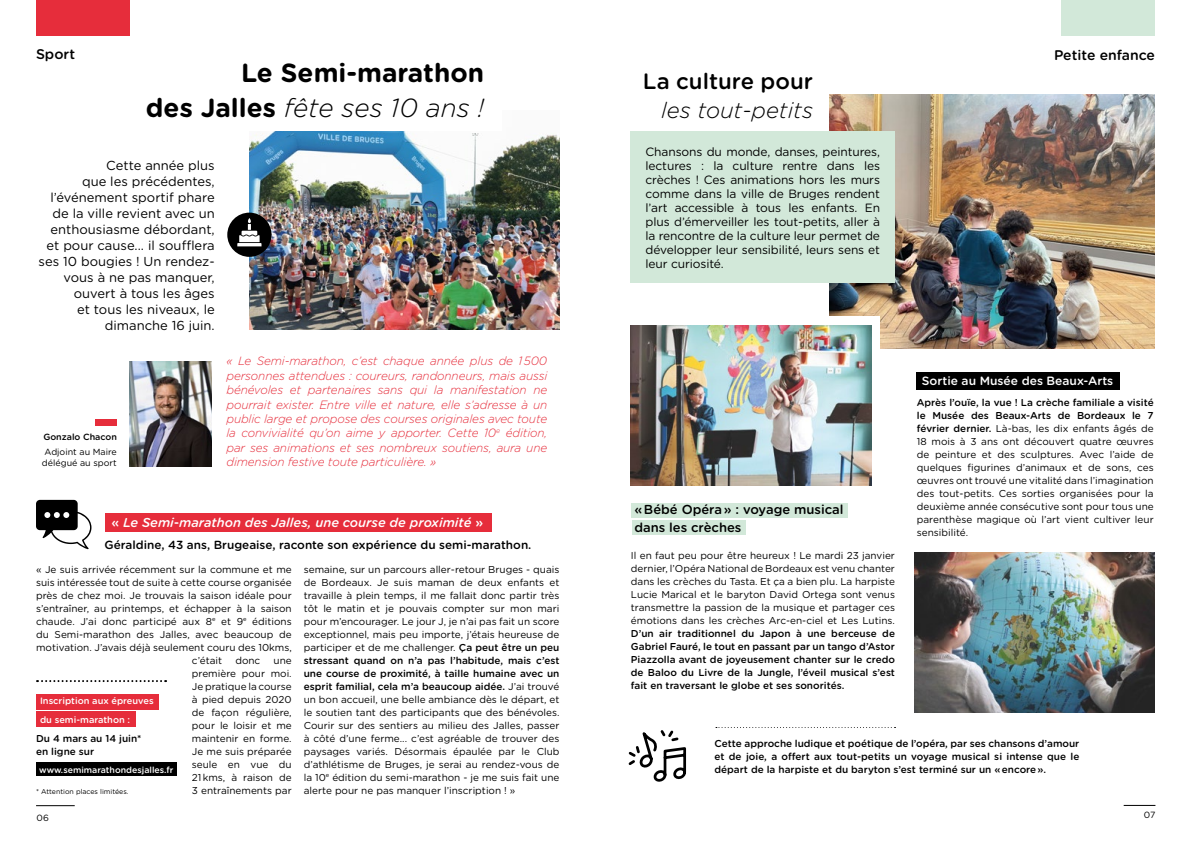
<style>
.page{position:relative;width:1191px;height:842px;background:#fff}
.page>*{position:absolute;margin:0;border:0;box-sizing:border-box;transform-origin:0 0}
.t1{font:700 26.2px/35.5px "Gotham Rounded";color:#000;text-align:right}
.t2{font:italic 300 22.2px "Gotham Rounded";color:#000}
.t3{font:500 22.2px "Gotham Rounded";color:#000}
.t4{font:500 14px "Gotham Rounded";color:#000}
.t5{font:13px/16px "Gotham Rounded";color:#000;text-align:right}
.t6{font:500 13px/18.4px "Gotham Rounded";color:#000}
.t7{font:italic 500 12.9px "Gotham Rounded";color:#fff}
.t8{font:italic 300 12px/14.4px "Gotham Rounded";letter-spacing:-.01em;color:#e62d3b;text-align:justify}
.t9{font:12px/14px "Gotham Rounded";letter-spacing:-.01em;color:#000;text-align:justify}
.t10{font:500 12px "Gotham Rounded";color:#fff}
.t11{font:500 11.8px "Gotham Rounded";color:#000}
.t12{font:10px/13px "Gotham Rounded";color:#000;text-align:justify}
.t13{font:500 10px/13px "Gotham Rounded";color:#000;text-align:justify}
.t14{font:500 9.3px/19px "Gotham Rounded";color:#fff}
.t15{font:9px "Gotham Rounded";color:#000}
.t16{font:8.9px/11px "Gotham Rounded";color:#000}
.t17{font:500 8.9px "Gotham Rounded";color:#000}
.t18{font:500 8.8px "Gotham Rounded";color:#fff}
.t19{font:7px "Gotham Rounded";color:#000}
.s1{font-weight:300;font-style:italic}
.s2{font-style:normal}
.s3{font-weight:500}
</style>
<div class="page">
<img style="left:249px;top:131px;width:310px;height:199px">
<div style="left:36px;top:0;width:94px;height:36px;background:#e62d3b"></div>
<hr style="left:36px;top:805px;width:39px;height:1px;background:#000">
<img style="left:130px;top:361px;width:81px;height:105px">
<div style="left:95px;top:419px;width:22px;height:6px;background:#e62d3b"></div>
<div style="left:105px;top:513px;width:386px;height:19px;background:#e62d3b"></div>
<svg style="left:36px;top:500px;width:55px;height:49px"></svg>
<div style="left:227px;top:213px;width:44px;height:44px;background:#000;border-radius:50%"></div>
<svg style="left:237px;top:218px;width:24px;height:28px"></svg>
<svg style="left:37px;top:680px;width:129px;height:2px"></svg>
<div style="left:36px;top:694px;width:122px;height:15px;background:#e62d3b"></div>
<div style="left:36px;top:711px;width:99px;height:16px;background:#e62d3b"></div>
<div style="left:36px;top:762px;width:141px;height:14px;background:#000"></div>
<div style="left:632px;top:520px;width:113px;height:15px;background:#d2e8d9"></div>
<div style="left:631px;top:503px;width:217px;height:15px;background:#d2e8d9"></div>
<hr style="left:1123px;top:805px;width:32px;height:1px;background:#000">
<div style="left:1061px;top:0;width:94px;height:36px;background:#d2e8d9"></div>
<img style="left:829px;top:95px;width:326px;height:253px">
<div style="left:631px;top:132px;width:264px;height:151px;background:#d2e8d9"></div>
<div style="left:759px;top:317px;width:121px;height:107px;background:#fff"></div>
<img style="left:631px;top:325px;width:240px;height:160px">
<div style="left:917px;top:372px;width:203px;height:18px;background:#000"></div>
<img style="left:914px;top:553px;width:241px;height:160px">
<svg style="left:628px;top:730px;width:59px;height:52px"></svg>
<svg style="left:716px;top:727px;width:179px;height:1px"></svg>
<h3 class="t4" style="left:36px;top:44px;width:41px">Sport</h3>
<h1 class="t1" style="left:146px;top:53px;width:340px">Le Semi-marathon<br>des Jalles <span class="s1">fête ses 10 ans !</span></h1>
<p class="t5" style="left:39px;top:157px;width:178px">Cette année plus<br>que les précédentes, l’événement sportif phare de la ville revient avec un enthousiasme débordant, et pour cause... il soufflera ses 10 bougies ! Un rendez&shy;vous à ne pas manquer, ouvert à tous les âges<br>et tous les niveaux, le dimanche 16 juin.</p>
<p class="t17" style="left:43px;top:431px;width:75px">Gonzalo Chacon</p>
<p class="t16" style="left:42px;top:446px;width:76px">Adjoint au Maire délégué au sport</p>
<p class="t8" style="left:226px;top:353px;width:322px">« Le Semi-marathon, c’est chaque année plus de 1 500 personnes attendues : coureurs, randonneurs, mais aussi bénévoles et partenaires sans qui la manifestation ne pourrait exister. Entre ville et nature, elle s’adresse à un public large et propose des courses originales avec toute la convivialité qu’on aime y apporter. Cette 10<sup>e</sup> édition, par ses animations et ses nombreux soutiens, aura une dimension festive toute particulière. »</p>
<p class="t7" style="left:111px;top:513px;width:373px"><span class="s2">«</span> Le Semi-marathon des Jalles, une course de proximité <span class="s2">»</span></p>
<p class="t11" style="left:105px;top:536px;width:428px">Géraldine, 43 ans, Brugeaise, raconte son expérience du semi-marathon.</p>
<p class="t12" style="left:36px;top:562px;width:257px">« Je suis arrivée récemment sur la commune et me</p>
<p class="t12" style="left:36px;top:575px;width:257px">suis intéressée tout de suite à cette course organisée</p>
<p class="t12" style="left:36px;top:588px;width:257px">près de chez moi. Je trouvais la saison idéale pour</p>
<p class="t12" style="left:36px;top:601px;width:257px">s’entraîner, au printemps, et échapper à la saison</p>
<p class="t12" style="left:36px;top:614px;width:257px">chaude. J’ai donc participé aux 8<sup>e</sup> et 9<sup>e</sup> éditions</p>
<p class="t12" style="left:36px;top:627px;width:257px">du Semi-marathon des Jalles, avec beaucoup de</p>
<p class="t12" style="left:36px;top:640px;width:257px">motivation. J’avais déjà seulement couru des 10kms,</p>
<p class="t12" style="left:192px;top:653px;width:32px">c’était</p>
<p class="t12" style="left:235px;top:653px;width:26px">donc</p>
<p class="t12" style="left:192px;top:653px;width:101px;text-indent:82px">une première pour moi.<br>Je pratique la course à pied depuis 2020 de façon régulière, pour le loisir et me maintenir en forme.<br>Je me suis préparée seule en vue du 21 kms, à raison de 3 entraînements par</p>
<p class="t14" style="left:40px;top:691px;width:115px">Inscription aux épreuves du semi-marathon :</p>
<p class="t13" style="left:36px;top:731px;width:107px">Du 4 mars au 14 juin* en ligne sur</p>
<p class="t18" style="left:39px;top:763px;width:136px">www.semimarathondesjalles.fr</p>
<p class="t19" style="left:36px;top:786px;width:94px">* Attention places limitées.</p>
<p class="t15" style="left:37px;top:811px;width:14px">06</p>
<p class="t12" style="left:304px;top:562px;width:257px">semaine, sur un parcours aller-retour Bruges - quais de Bordeaux. Je suis maman de deux enfants et travaille à plein temps, il me fallait donc partir très tôt le matin et je pouvais compter sur mon mari pour m’encourager. Le jour J, je n’ai pas fait un score exceptionnel, mais peu importe, j’étais heureuse de participer et de me challenger. <span class="s3">Ça peut être un peu stressant quand on n’a pas l’habitude, mais c’est une course de proximité, à taille humaine avec un esprit familial, cela m’a beaucoup aidée.</span> J’ai trouvé un bon accueil, une belle ambiance dès le départ, et le soutien tant des participants que des bénévoles.<br>Courir sur des sentiers au milieu des Jalles, passer à côté d’une ferme... c’est agréable de trouver des paysages variés. Désormais épaulée par le Club d’athlétisme de Bruges, je serai au rendez-vous de la 10<sup>e</sup> édition du semi-marathon - je me suis fait une alerte pour ne pas manquer l’inscription ! »</p>
<h2 class="t3" style="left:643px;top:65px;width:172px">La culture pour</h2>
<h2 class="t2" style="left:661px;top:95px;width:153px">les tout-petits</h2>
<p class="t9" style="left:645px;top:144px;width:236px">Chansons du monde, danses, peintures, lectures : la culture rentre dans les crèches ! Ces animations hors les murs comme dans la ville de Bruges rendent l’art accessible à tous les enfants. En plus d’émerveiller les tout-petits, aller à la rencontre de la culture leur permet de développer leur sensibilité, leurs sens et leur curiosité.</p>
<h3 class="t4" style="left:1054px;top:45px;width:103px">Petite enfance</h3>
<h3 class="t6" style="left:634px;top:500px;width:211px">« Bébé Opéra » : voyage musical dans les crèches</h3>
<p class="t12" style="left:631px;top:548px;width:266px">Il en faut peu pour être heureux ! Le mardi 23 janvier dernier, l’Opéra National de Bordeaux est venu chanter dans les crèches du Tasta. Et ça a bien plu. La harpiste Lucie Marical et le baryton David Ortega sont venus transmettre la passion de la musique et partager ces émotions dans les crèches Arc-en-ciel et Les Lutins.</p>
<p class="t13" style="left:631px;top:627px;width:266px">D’un air traditionnel du Japon à une berceuse de Gabriel Fauré, le tout en passant par un tango d’Astor Piazzolla avant de joyeusement chanter sur le credo de Baloo du Livre de la Jungle, l’éveil musical s’est fait en traversant le globe et ses sonorités.</p>
<p class="t10" style="left:922px;top:372px;width:193px">Sortie au Musée des Beaux-Arts</p>
<p class="t12" style="left:917px;top:395px;width:238px"><span class="s3">Après l’ouïe, la vue ! La crèche familiale a visité le Musée des Beaux-Arts de Bordeaux le 7 février dernier.</span> Là-bas, les dix enfants âgés de 18 mois à 3 ans ont découvert quatre œuvres de peinture et des sculptures. Avec l’aide de quelques figurines d’animaux et de sons, ces œuvres ont trouvé une vitalité dans l’imagination des tout-petits. Ces sorties organisées pour la deuxième année consécutive sont pour tous une parenthèse magique où l’art vient cultiver leur sensibilité.</p>
<p class="t13" style="left:714px;top:736px;width:366px">Cette approche ludique et poétique de l’opéra, par ses chansons d’amour et de joie, a offert aux tout-petits un voyage musical si intense que le départ de la harpiste et du baryton s’est terminé sur un « encore ».</p>
<p class="t15" style="left:1143px;top:809px;width:13px">07</p>
</div>
